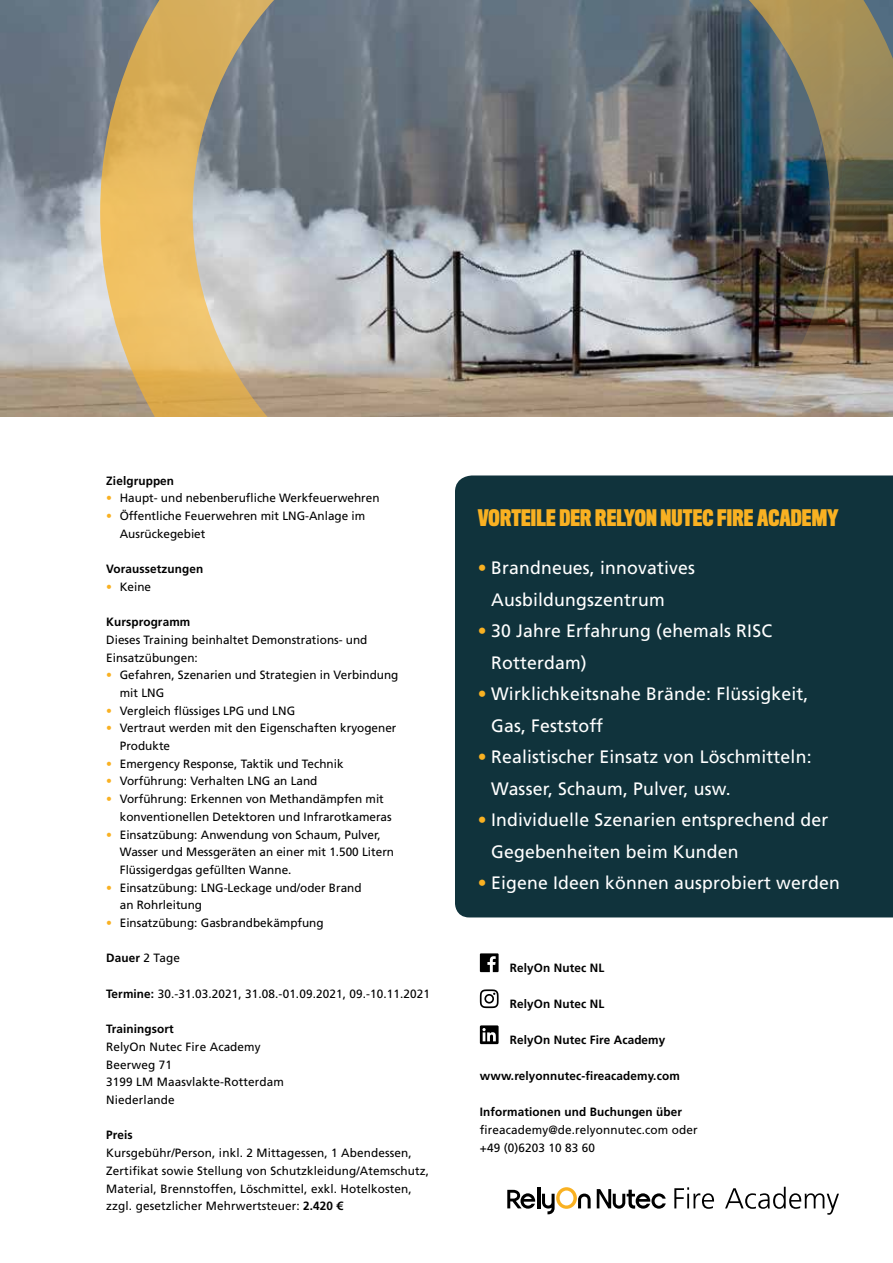
<style>
.page{position:relative;width:893px;height:1263px;background:#fff}
.page>*{position:absolute;margin:0;border:0;box-sizing:border-box;transform-origin:0 0}
.t1{font:700 21px "Titling Gothic FB Compressed";letter-spacing:.01em;color:#f9b122}
.t2{font:18px/31.5px "Frutiger LT Std";letter-spacing:.01em;color:#fff}
.t3{font:12px/17.7px "Frutiger LT Std";color:#000}
.t4{font:700 12px "Frutiger LT Std";letter-spacing:.01em;color:#000}
.s1{color:#f9b122}
.s2{font-weight:400}
.s3{font-weight:700}
</style>
<div class="page">
<img style="left:0;top:0;width:100px;height:417px">
<div style="left:455px;top:475px;width:438px;height:442px;background:#10333c"></div>
<img style="left:100px;top:0;width:793px;height:417px">
<svg style="left:480px;top:953px;width:19px;height:19px"></svg>
<svg style="left:480px;top:989px;width:19px;height:19px"></svg>
<svg style="left:480px;top:1025px;width:19px;height:19px"></svg>
<svg style="left:674px;top:1187px;width:40px;height:22px"></svg>
<svg style="left:725px;top:1187px;width:114px;height:28px"></svg>
<svg style="left:597px;top:1189px;width:69px;height:20px"></svg>
<hr style="left:537px;top:1187px;width:3px;height:21px;background:#000">
<svg style="left:542px;top:1187px;width:49px;height:27px"></svg>
<svg style="left:507px;top:1190px;width:28px;height:19px"></svg>
<p class="t4" style="left:106px;top:473px;width:69px">Zielgruppen</p>
<p class="t3" style="left:106px;top:489px;width:275px"><span class="s1">•</span> Haupt- und nebenberufliche Werkfeuerwehren</p>
<p class="t3" style="left:120px;top:507px;width:247px;text-indent:-14px"><span class="s1">•</span> Öffentliche Feuerwehren mit LNG-Anlage im<br>Ausrückegebiet</p>
<p class="t4" style="left:106px;top:562px;width:99px">Voraussetzungen</p>
<p class="t3" style="left:106px;top:578px;width:46px"><span class="s1">•</span> Keine</p>
<p class="t4" style="left:106px;top:615px;width:86px">Kursprogramm</p>
<p class="t3" style="left:106px;top:631px;width:263px">Dieses Training beinhaltet Demonstrations- und<br>Einsatzübungen:</p>
<p class="t3" style="left:120px;top:666px;width:280px;text-indent:-14px"><span class="s1">•</span> Gefahren, Szenarien und Strategien in Verbindung mit LNG</p>
<p class="t3" style="left:106px;top:702px;width:190px"><span class="s1">•</span> Vergleich flüssiges LPG und LNG</p>
<p class="t3" style="left:120px;top:719px;width:278px;text-indent:-14px"><span class="s1">•</span> Vertraut werden mit den Eigenschaften kryogener<br>Produkte</p>
<p class="t3" style="left:106px;top:755px;width:239px"><span class="s1">•</span> Emergency Response, Taktik und Technik</p>
<p class="t3" style="left:106px;top:772px;width:213px"><span class="s1">•</span> Vorführung: Verhalten LNG an Land</p>
<p class="t3" style="left:120px;top:790px;width:273px;text-indent:-14px"><span class="s1">•</span> Vorführung: Erkennen von Methandämpfen mit konventionellen Detektoren und Infrarotkameras</p>
<p class="t3" style="left:120px;top:825px;width:276px;text-indent:-14px"><span class="s1">•</span> Einsatzübung: Anwendung von Schaum, Pulver,<br>Wasser und Messgeräten an einer mit 1.500 Litern<br>Flüssigerdgas gefüllten Wanne.</p>
<p class="t3" style="left:120px;top:879px;width:243px;text-indent:-14px"><span class="s1">•</span> Einsatzübung: LNG-Leckage und/oder Brand an Rohrleitung</p>
<p class="t3" style="left:106px;top:914px;width:219px"><span class="s1">•</span> Einsatzübung: Gasbrandbekämpfung</p>
<p class="t4" style="left:106px;top:951px;width:75px">Dauer <span class="s2">2 Tage</span></p>
<p class="t3" style="left:106px;top:985px;width:325px"><span class="s3">Termine:</span> 30.-31.03.2021, 31.08.-01.09.2021, 09.-10.11.2021</p>
<p class="t4" style="left:106px;top:1022px;width:69px">Trainingsort</p>
<p class="t3" style="left:106px;top:1038px;width:179px">RelyOn Nutec Fire Academy<br>Beerweg 71<br>3199 LM Maasvlakte-Rotterdam<br>Niederlande</p>
<p class="t4" style="left:106px;top:1128px;width:28px">Preis</p>
<p class="t3" style="left:106px;top:1144px;width:324px">Kursgebühr/Person, inkl. 2 Mittagessen, 1 Abendessen, Zertifikat sowie Stellung von Schutzkleidung/Atemschutz, Material, Brennstoffen, Löschmittel, exkl. Hotelkosten, zzgl. gesetzlicher Mehrwertsteuer: <span class="s3">2.420 €</span></p>
<h1 class="t1" style="left:478px;top:505px;width:363px">VORTEILE DER RELYON NUTEC FIRE ACADEMY</h1>
<h2 class="t2" style="left:491px;top:552px;width:205px;text-indent:-13px"><span class="s1">•</span> Brandneues, innovatives<br>Ausbildungszentrum</h2>
<h2 class="t2" style="left:491px;top:615px;width:282px;text-indent:-13px"><span class="s1">•</span> 30 Jahre Erfahrung (ehemals RISC<br>Rotterdam)</h2>
<h2 class="t2" style="left:491px;top:678px;width:319px;text-indent:-13px"><span class="s1">•</span> Wirklichkeitsnahe Brände: Flüssigkeit,<br>Gas, Feststoff</h2>
<h2 class="t2" style="left:491px;top:741px;width:322px;text-indent:-13px"><span class="s1">•</span> Realistischer Einsatz von Löschmitteln:<br>Wasser, Schaum, Pulver, usw.</h2>
<h2 class="t2" style="left:491px;top:804px;width:339px;text-indent:-13px"><span class="s1">•</span> Individuelle Szenarien entsprechend der<br>Gegebenheiten beim Kunden</h2>
<h2 class="t2" style="left:478px;top:867px;width:364px"><span class="s1">•</span> Eigene Ideen können ausprobiert werden</h2>
<p class="t4" style="left:510px;top:961px;width:96px">RelyOn Nutec NL</p>
<p class="t4" style="left:510px;top:997px;width:96px">RelyOn Nutec NL</p>
<p class="t4" style="left:510px;top:1033px;width:157px">RelyOn Nutec Fire Academy</p>
<p class="t4" style="left:480px;top:1069px;width:201px">www.relyonnutec-fireacademy.com</p>
<p class="t4" style="left:480px;top:1105px;width:204px">Informationen und Buchungen über</p>
<p class="t3" style="left:480px;top:1121px;width:219px">fireacademy@de.relyonnutec.com oder +49 (0)6203 10 83 60</p>
</div>
